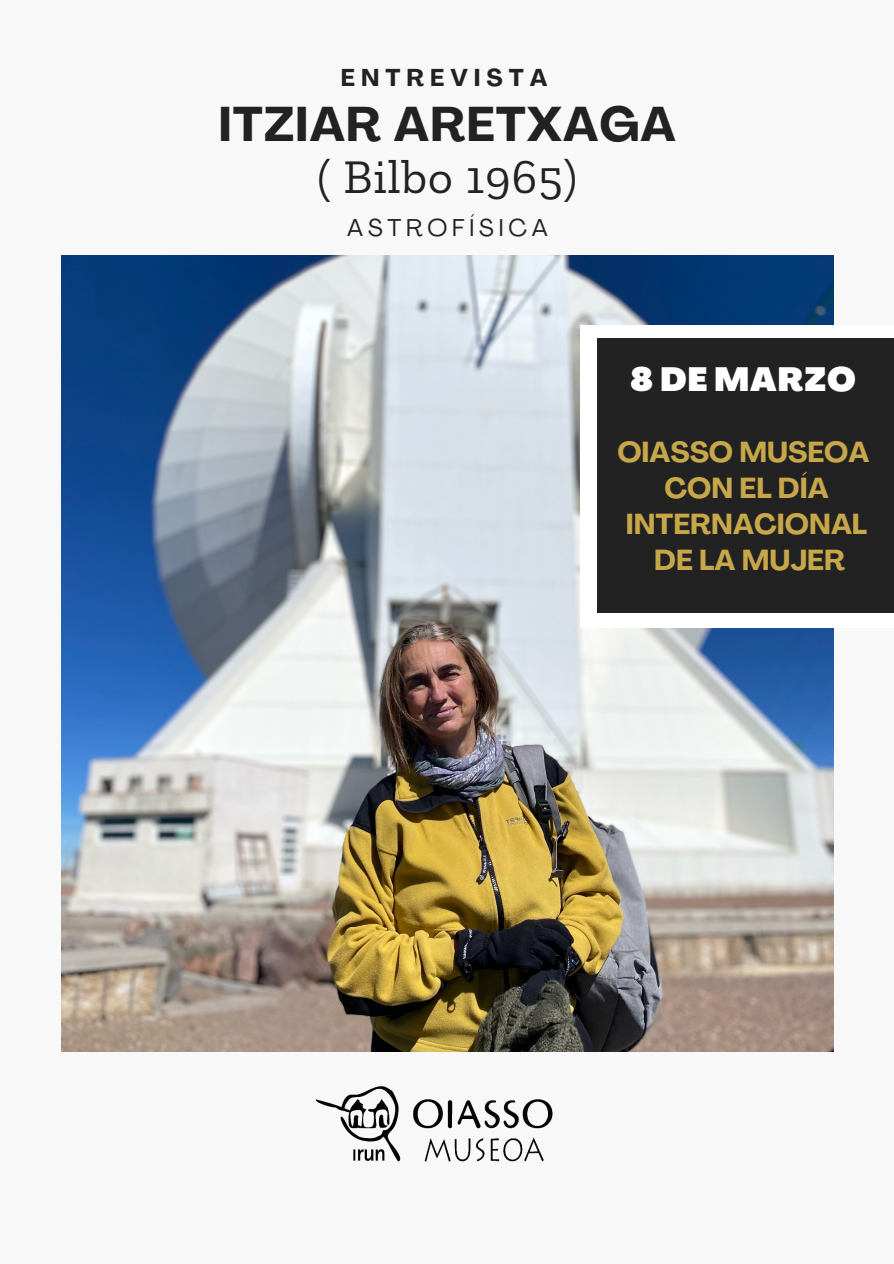
<style>
.page{position:relative;width:894px;height:1264px;background:#fff}
.page>*{position:absolute;margin:0;border:0;box-sizing:border-box;transform-origin:0 0}
.t1{font:700 48px "Agrandir";letter-spacing:.02em;color:#222}
.t2{font:48px "Zilla Slab";letter-spacing:.02em;color:#222}
.t3{font:900 33px "Agrandir";letter-spacing:.02em;color:#fff}
.t4{font:700 28.5px/36px "Agrandir";color:#c7a74a;text-align:center}
.t5{font:24px "Agrandir";letter-spacing:.2em;color:#222}
.t6{font:700 24px "Agrandir";letter-spacing:.25em;color:#222}
</style>
<div class="page">
<div style="left:0;top:0;width:893px;height:1263px;background:#f8f8f8"></div>
<img style="left:61px;top:255px;width:772px;height:796px">
<div style="left:580px;top:325px;width:313px;height:302px;background:#fff"></div>
<div style="left:597px;top:338px;width:296px;height:275px;background:#222"></div>
<img style="left:297px;top:1051px;width:300px;height:111px">
<p class="t6" style="left:341px;top:68px;width:208px">ENTREVISTA</p>
<p class="t1" style="left:218px;top:105px;width:459px">ITZIAR ARETXAGA</p>
<p class="t2" style="left:317px;top:148px;width:261px">( Bilbo 1965)</p>
<p class="t5" style="left:347px;top:218px;width:202px">ASTROFÍSICA</p>
<p class="t3" style="left:630px;top:366px;width:227px">8 DE MARZO</p>
<p class="t4" style="left:617px;top:437px;width:253px">OIASSO MUSEOA</p>
<p class="t4" style="left:625px;top:473px;width:243px">CON EL DÍA<br>INTERNACIONAL</p>
<p class="t4" style="left:654px;top:545px;width:192px">DE LA MUJER</p>
</div>
